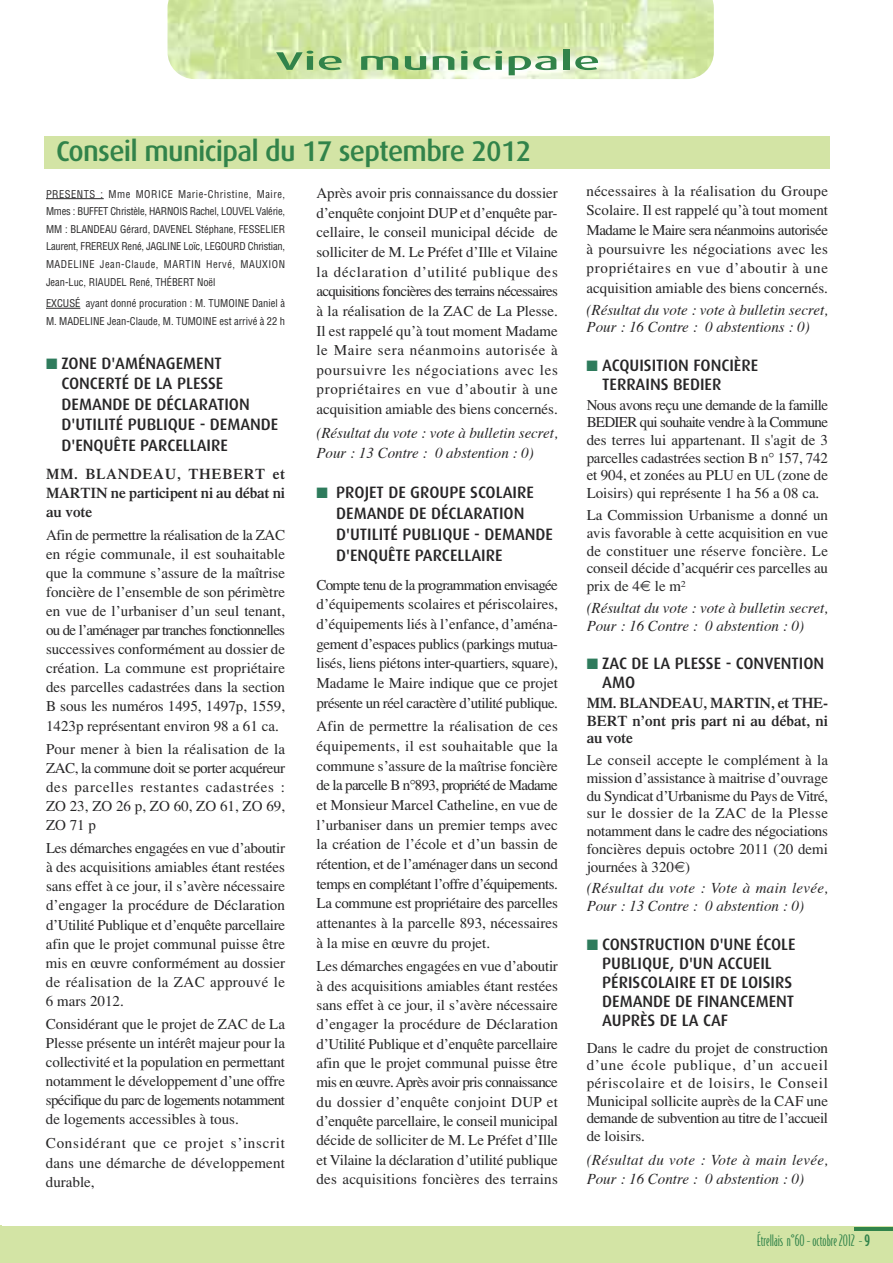
<style>
.page{position:relative;width:893px;height:1263px;background:#fff}
.page>*{position:absolute;margin:0;border:0;box-sizing:border-box;transform-origin:0 0}
.t1{font:500 28.5px "Dax";letter-spacing:-.025em;color:#31834a}
.t2{font:500 25.5px "Dax";color:#31834a;scale:2 1}
.t3{font:500 16.5px/19.2px "Dax";color:#272627}
.t4{font:15px/19.6px "Times";color:#272627;text-align:justify}
.t5{font:italic 15px/17.7px "Times";color:#272627}
.t6{font:italic 15px/17.7px "Times";letter-spacing:.02em;color:#272627}
.t7{font:600 15px/19px "Times";letter-spacing:-.005em;color:#272627;text-align:justify}
.t8{font:15px "Bodega Sans";color:#31834a}
.t9{font:condensed 10.5px/17.5px "Helvetica";color:#272627;text-align:justify}
.s1{color:#2e7b5c}
.s2{font-weight:500}
</style>
<div class="page">
<hr style="left:0;top:1225px;width:2px;height:38px;background:#d3e4a5">
<div style="left:0;top:1226px;width:893px;height:37px;background:#d3e4a5"></div>
<hr style="left:854px;top:1227px;width:39px;height:3px;background:#31834a">
<img style="left:168px;top:0;width:546px;height:79px">
<div style="left:44px;top:137px;width:785px;height:32px;background:#d3e4a5"></div>
<hr style="left:46px;top:198px;width:58px;height:1px;background:#272627">
<hr style="left:46px;top:308px;width:34px;height:1px;background:#272627">
<h2 class="t2" style="left:275px;top:52px;width:164px">Vie municipale</h2>
<h1 class="t1" style="left:56px;top:141px;width:477px">Conseil municipal du 17 septembre 2012</h1>
<p class="t9" style="left:46px;top:185px;width:241px">PRESENTS : Mme MORICE Marie-Christine, Maire, Mmes : BUFFET Christèle, HARNOIS Rachel, LOUVEL Valérie, MM : BLANDEAU Gérard, DAVENEL Stéphane, FESSELIER Laurent, FREREUX René, JAGLINE Loïc, LEGOURD Christian, MADELINE Jean-Claude, MARTIN Hervé, MAUXION Jean-Luc, RIAUDEL René, THÉBERT Noël</p>
<p class="t9" style="left:46px;top:295px;width:241px">EXCUSÉ ayant donné procuration : M. TUMOINE Daniel à<br>M. MADELINE Jean-Claude, M. TUMOINE est arrivé à 22 h</p>
<p class="t3" style="left:62px;top:355px;width:218px;line-height:20.5px;text-indent:-16px"><span class="s1">■</span> ZONE D'AMÉNAGEMENT<br>CONCERTÉ DE LA PLESSE<br>DEMANDE DE DÉCLARATION<br>D'UTILITÉ PUBLIQUE - DEMANDE<br>D'ENQUÊTE PARCELLAIRE</p>
<p class="t7" style="left:46px;top:465px;width:241px">MM. BLANDEAU, THEBERT et MARTIN ne participent ni au débat ni au vote</p>
<p class="t4" style="left:46px;top:525px;width:241px;line-height:19px">Afin de permettre la réalisation de la ZAC en régie communale, il est souhaitable que la commune s’assure de la maîtrise foncière de l’ensemble de son périmètre en vue de l’urbaniser d’un seul tenant, ou de l’aménager par tranches fonctionnelles successives conformément au dossier de création. La commune est propriétaire des parcelles cadastrées dans la section B sous les numéros 1495, 1497p, 1559, 1423p représentant environ 98 a 61 ca.</p>
<p class="t4" style="left:46px;top:739px;width:241px;line-height:19px">Pour mener à bien la réalisation de la ZAC, la commune doit se porter acquéreur des parcelles restantes cadastrées :<br>ZO 23, ZO 26 p, ZO 60, ZO 61, ZO 69, ZO 71 p</p>
<p class="t4" style="left:46px;top:839px;width:241px;line-height:19px">Les démarches engagées en vue d’aboutir à des acquisitions amiables étant restées sans effet à ce jour, il s’avère nécessaire d’engager la procédure de Déclaration d’Utilité Publique et d’enquête parcellaire afin que le projet communal puisse être mis en œuvre conformément au dossier de réalisation de la ZAC approuvé le 6 mars 2012.</p>
<p class="t4" style="left:46px;top:1014px;width:241px;line-height:19px">Considérant que le projet de ZAC de La Plesse présente un intérêt majeur pour la collectivité et la population en permettant notamment le développement d’une offre spécifique du parc de logements notamment de logements accessibles à tous.</p>
<p class="t4" style="left:46px;top:1133px;width:241px">Considérant que ce projet s’inscrit dans une démarche de développement durable,</p>
<p class="t4" style="left:316px;top:183px;width:243px">Après avoir pris connaissance du dossier d’enquête conjoint DUP et d’enquête par&shy;cellaire, le conseil municipal décide de solliciter de M. Le Préfet d’Ille et Vilaine la déclaration d’utilité publique des acquisitions foncières des terrains nécessaires à la réalisation de la ZAC de La Plesse.<br>Il est rappelé qu’à tout moment Madame le Maire sera néanmoins autorisée à poursuivre les négociations avec les propriétaires en vue d’aboutir à une acquisition amiable des biens concernés.</p>
<p class="t5" style="left:316px;top:424px;width:243px;line-height:19.6px">(Résultat du vote : vote à bulletin secret,<br>Pour : 13 Contre : 0 abstention : 0)</p>
<p class="t3" style="left:336px;top:483px;width:218px;line-height:21.1px;text-indent:-20px"><span class="s1">■</span> PROJET DE GROUPE SCOLAIRE<br>DEMANDE DE DÉCLARATION<br>D'UTILITÉ PUBLIQUE - DEMANDE<br>D'ENQUÊTE PARCELLAIRE</p>
<p class="t4" style="left:317px;top:575px;width:243px">Compte tenu de la programmation envisagée d’équipements scolaires et périscolaires, d’équipements liés à l’enfance, d’aména&shy;gement d’espaces publics (parkings mutua&shy;lisés, liens piétons inter-quartiers, square), Madame le Maire indique que ce projet présente un réel caractère d’utilité publique.</p>
<p class="t4" style="left:317px;top:716px;width:243px">Afin de permettre la réalisation de ces équipements, il est souhaitable que la commune s’assure de la maîtrise foncière de la parcelle B n°893, propriété de Madame et Monsieur Marcel Catheline, en vue de l’urbaniser dans un premier temps avec la création de l’école et d’un bassin de rétention, et de l’aménager dans un second temps en complétant l’offre d’équipements.<br>La commune est propriétaire des parcelles attenantes à la parcelle 893, nécessaires à la mise en œuvre du projet.</p>
<p class="t4" style="left:316px;top:956px;width:243px">Les démarches engagées en vue d’aboutir à des acquisitions amiables étant restées sans effet à ce jour, il s’avère nécessaire d’engager la procédure de Déclaration d’Utilité Publique et d’enquête parcellaire afin que le projet communal puisse être mis en œuvre. Après avoir pris connaissance du dossier d’enquête conjoint DUP et d’enquête parcellaire, le conseil municipal décide de solliciter de M. Le Préfet d’Ille et Vilaine la déclaration d’utilité publique des acquisitions foncières des terrains</p>
<p class="t4" style="left:587px;top:181px;width:243px">nécessaires à la réalisation du Groupe Scolaire. Il est rappelé qu’à tout moment Madame le Maire sera néanmoins autorisée à poursuivre les négociations avec les propriétaires en vue d’aboutir à une acquisition amiable des biens concernés.</p>
<p class="t5" style="left:587px;top:302px;width:243px">(Résultat du vote : vote à bulletin secret,<br>Pour : 16 Contre : 0 abstentions : 0)</p>
<p class="t3" style="left:602px;top:357px;width:157px;text-indent:-16px"><span class="s1">■</span> ACQUISITION FONCIÈRE<br>TERRAINS BEDIER</p>
<p class="t4" style="left:587px;top:396px;width:243px;line-height:17.7px">Nous avons reçu une demande de la famille BEDIER qui souhaite vendre à la Commune des terres lui appartenant. Il s'agit de 3 parcelles cadastrées section B n° 157, 742 et 904, et zonées au PLU en UL (zone de Loisirs) qui représente 1 ha 56 a 08 ca.</p>
<p class="t4" style="left:587px;top:506px;width:243px;line-height:17.7px">La Commission Urbanisme a donné un avis favorable à cette acquisition en vue de constituer une réserve foncière. Le conseil décide d’acquérir ces parcelles au prix de 4 le m²</p>
<p class="t5" style="left:587px;top:600px;width:243px">(Résultat du vote : vote à bulletin secret,<br>Pour : 16 Contre : 0 abstention : 0)</p>
<p class="t3" style="left:602px;top:655px;width:224px;text-indent:-16px"><span class="s1">■</span> ZAC DE LA PLESSE - CONVENTION<br>AMO</p>
<p class="t7" style="left:587px;top:695px;width:243px;line-height:17.7px">MM. BLANDEAU, MARTIN, et THE-BERT n’ont pris part ni au débat, ni au vote</p>
<p class="t4" style="left:587px;top:751px;width:243px;line-height:17.7px">Le conseil accepte le complément à la mission d’assistance à maitrise d’ouvrage du Syndicat d’Urbanisme du Pays de Vitré, sur le dossier de la ZAC de la Plesse notamment dans le cadre des négociations foncières depuis octobre 2011 (20 demi journées à 320 )</p>
<p class="t6" style="left:587px;top:881px;width:243px">(Résultat du vote : Vote à main levée,<br>Pour : 13 Contre : 0 abstention : 0)</p>
<p class="t3" style="left:602px;top:936px;width:195px;text-indent:-16px"><span class="s1">■</span> CONSTRUCTION D'UNE ÉCOLE<br>PUBLIQUE, D'UN ACCUEIL<br>PÉRISCOLAIRE ET DE LOISIRS<br>DEMANDE DE FINANCEMENT<br>AUPRÈS DE LA CAF</p>
<p class="t4" style="left:587px;top:1038px;width:243px;line-height:17.7px">Dans le cadre du projet de construction d’une école publique, d’un accueil périscolaire et de loisirs, le Conseil Municipal sollicite auprès de la CAF une demande de subvention au titre de l’accueil de loisirs.</p>
<p class="t6" style="left:587px;top:1151px;width:243px;line-height:19.5px">(Résultat du vote : Vote à main levée,<br>Pour : 16 Contre : 0 abstention : 0)</p>
<p class="t8" style="left:757px;top:1232px;width:115px">Étrellais n°60-octobre2012 -<span class="s2">9</span></p>
</div>
